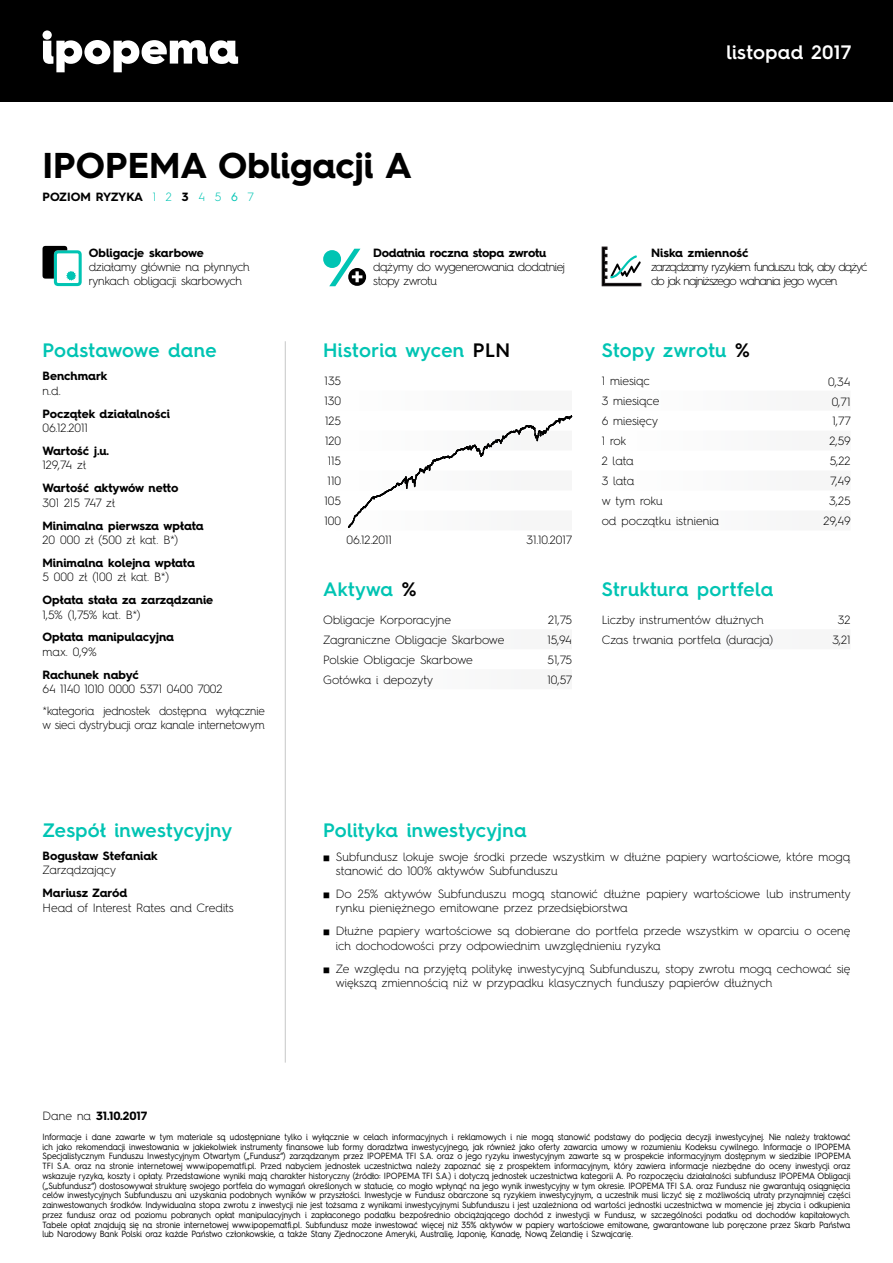
<style>
.page{position:relative;width:893px;height:1263px;background:#fff}
.page>*{position:absolute;margin:0;border:0;box-sizing:border-box;transform-origin:0 0}
.t1{font:700 36px "Hurme Geometric Sans 4";color:#000}
.t2{font:600 19.5px "Hurme Geometric Sans 4";letter-spacing:.02em;color:#00c4b3}
.t3{font:600 19.5px "Hurme Geometric Sans 4";letter-spacing:.02em;color:#fff}
.t4{font:300 12px/20px "Hurme Geometric Sans 4";letter-spacing:-.01em;color:#000}
.t5{font:700 12px "Hurme Geometric Sans 4";letter-spacing:-.005em;color:#000}
.t6{font:300 12px/14.4px "Hurme Geometric Sans 4";letter-spacing:-.01em;color:#000;scale:.96 1}
.t7{font:300 12px/14.4px "Hurme Geometric Sans 4";letter-spacing:-.08em;color:#000}
.t8{font:300 12px/14.4px "Hurme Geometric Sans 4";letter-spacing:-.045em;color:#000}
.t9{font:9px/9.8px "Hurme Geometric Sans 4";color:#000;text-align:justify;scale:.92 1}
.s1{font-weight:300;color:#00c4b3}
.s2{font-weight:400;color:#00c4b3}
.s3{font-weight:300}
.s4{color:#000}
</style>
<div class="page">
<div style="left:0;top:0;width:893px;height:102px;background:#000"></div>
<svg style="left:43px;top:30px;width:195px;height:42px"></svg>
<hr style="left:285px;top:341px;width:1px;height:721px;background:#c6c7c8">
<div style="left:54px;top:250px;width:28px;height:36px;background:#00c4b3;border-radius:5px"></div>
<div style="left:57px;top:253px;width:22px;height:30px;background:#fff;border-radius:2px"></div>
<svg style="left:43px;top:246px;width:33px;height:35px"></svg>
<svg style="left:323px;top:249px;width:43px;height:37px"></svg>
<svg style="left:601px;top:246px;width:41px;height:41px"></svg>
<svg style="left:348px;top:415px;width:225px;height:113px"></svg>
<h1 class="t1" style="left:43px;top:140px;width:371px">IPOPEMA Obligacji A</h1>
<h3 class="t5" style="left:43px;top:188px;width:213px">POZIOM RYZYKA <span class="s1">1 2</span> 3 <span class="s1">4 5</span> <span class="s2">6</span> <span class="s1">7</span></h3>
<h3 class="t5" style="left:89px;top:244px;width:117px">Obligacje skarbowe</h3>
<h3 class="t4" style="left:89px;top:259px;width:163px;line-height:14.4px">działamy głównie na płynnych rynkach obligacji skarbowych</h3>
<h3 class="t5" style="left:373px;top:244px;width:175px">Dodatnia roczna stopa zwrotu</h3>
<h3 class="t8" style="left:373px;top:259px;width:193px">dążymy do wygenerowania dodatniej stopy zwrotu</h3>
<h2 class="t3" style="left:726px;top:39px;width:126px">listopad 2017</h2>
<h3 class="t5" style="left:651px;top:244px;width:99px">Niska zmienność</h3>
<h3 class="t7" style="left:651px;top:259px;width:218px">zarządzamy ryzykiem funduszu tak, aby dążyć do jak najniższego wahania jego wycen</h3>
<h2 class="t2" style="left:43px;top:336px;width:176px">Podstawowe dane</h2>
<h3 class="t5" style="left:43px;top:368px;width:67px">Benchmark</h3>
<h3 class="t4" style="left:43px;top:380px;width:20px">n.d.</h3>
<h3 class="t5" style="left:43px;top:405px;width:129px">Początek działalności</h3>
<h3 class="t4" style="left:43px;top:418px;width:47px">06.12.2011</h3>
<h3 class="t5" style="left:43px;top:442px;width:68px">Wartość j.u.</h3>
<h3 class="t4" style="left:43px;top:455px;width:45px">129,74 zł</h3>
<h3 class="t5" style="left:43px;top:480px;width:138px">Wartość aktywów netto</h3>
<h3 class="t4" style="left:43px;top:492px;width:74px">301 215 747 zł</h3>
<h3 class="t5" style="left:43px;top:517px;width:163px">Minimalna pierwsza wpłata</h3>
<h3 class="t4" style="left:43px;top:529px;width:137px">20 000 zł (500 zł kat. B*)</h3>
<h3 class="t5" style="left:43px;top:554px;width:154px">Minimalna kolejna wpłata</h3>
<h3 class="t4" style="left:43px;top:567px;width:128px">5 000 zł (100 zł kat. B*)</h3>
<h3 class="t5" style="left:43px;top:591px;width:172px">Opłata stała za zarządzanie</h3>
<h3 class="t4" style="left:43px;top:604px;width:100px">1,5% (1,75% kat. B*)</h3>
<h3 class="t5" style="left:43px;top:629px;width:133px">Opłata manipulacyjna</h3>
<h3 class="t4" style="left:43px;top:641px;width:56px">max. 0,9%</h3>
<h3 class="t5" style="left:43px;top:666px;width:98px">Rachunek nabyć</h3>
<h3 class="t4" style="left:43px;top:679px;width:181px">64 1140 1010 0000 5371 0400 7002</h3>
<h3 class="t6" style="left:43px;top:703px;width:233px">*kategoria jednostek dostępna wyłącznie w sieci dystrybucji oraz kanale internetowym</h3>
<h2 class="t2" style="left:43px;top:817px;width:191px">Zespół inwestycyjny</h2>
<h3 class="t5" style="left:43px;top:847px;width:117px">Bogusław Stefaniak</h3>
<h3 class="t4" style="left:43px;top:860px;width:75px">Zarządzający</h3>
<h3 class="t5" style="left:43px;top:884px;width:86px">Mariusz Zaród</h3>
<h3 class="t4" style="left:43px;top:897px;width:193px">Head of Interest Rates and Credits</h3>
<h3 class="t5" style="left:43px;top:1108px;width:106px"><span class="s3">Dane na</span> 31.10.2017</h3>
<h2 class="t2" style="left:323px;top:336px;width:188px">Historia wycen <span class="s4">PLN</span></h2>
<h2 class="t2" style="left:602px;top:336px;width:150px">Stopy zwrotu <span class="s4">%</span></h2>
<h3 class="t4" style="left:324px;top:371px;width:18px;text-align:justify">135<br>130<br>125<br>120<br>115<br>110<br>105<br>100</h3>
<h3 class="t4" style="left:347px;top:529px;width:47px">06.12.2011</h3>
<h3 class="t4" style="left:526px;top:530px;width:48px">31.10.2017</h3>
<h3 class="t4" style="left:602px;top:371px;width:119px">1 miesiąc<br>3 miesiące<br>6 miesięcy<br>1 rok<br>2 lata<br>3 lata<br>w tym roku<br>od początku istnienia</h3>
<h2 class="t2" style="left:323px;top:575px;width:95px">Aktywa <span class="s4">%</span></h2>
<h2 class="t2" style="left:602px;top:575px;width:173px">Struktura portfela</h2>
<h3 class="t4" style="left:823px;top:371px;width:29px;text-align:right">0,34<br>0,71<br>1,77<br>2,59<br>5,22<br>7,49<br>3,25<br>29,49</h3>
<h3 class="t4" style="left:323px;top:610px;width:129px">Obligacje Korporacyjne</h3>
<h3 class="t4" style="left:548px;top:610px;width:25px">21,75</h3>
<h3 class="t4" style="left:323px;top:630px;width:183px">Zagraniczne Obligacje Skarbowe</h3>
<h3 class="t4" style="left:547px;top:630px;width:26px">15,94</h3>
<h3 class="t4" style="left:323px;top:650px;width:151px">Polskie Obligacje Skarbowe</h3>
<h3 class="t4" style="left:547px;top:650px;width:26px">51,75</h3>
<h3 class="t4" style="left:323px;top:670px;width:112px">Gotówka i depozyty</h3>
<h3 class="t4" style="left:547px;top:670px;width:26px">10,57</h3>
<h3 class="t4" style="left:602px;top:610px;width:163px">Liczby instrumentów dłużnych</h3>
<h3 class="t4" style="left:838px;top:610px;width:14px">32</h3>
<h3 class="t4" style="left:602px;top:630px;width:173px">Czas trwania portfela (duracja)</h3>
<h3 class="t4" style="left:832px;top:630px;width:20px">3,21</h3>
<h2 class="t2" style="left:323px;top:817px;width:205px">Polityka inwestycyjna</h2>
<h3 class="t4" style="left:336px;top:849px;width:516px;line-height:14.4px">Subfundusz lokuje swoje środki przede wszystkim w dłużne papiery wartościowe, które mogą stanowić do 100% aktywów Subfunduszu</h3>
<h3 class="t4" style="left:336px;top:886px;width:516px;line-height:14.4px">Do 25% aktywów Subfunduszu mogą stanowić dłużne papiery wartościowe lub instrumenty rynku pieniężnego emitowane przez przedsiębiorstwa</h3>
<h3 class="t4" style="left:336px;top:924px;width:516px;line-height:14.4px">Dłużne papiery wartościowe są dobierane do portfela przede wszystkim w oparciu o ocenę ich dochodowości przy odpowiednim uwzględnieniu ryzyka</h3>
<h3 class="t4" style="left:336px;top:961px;width:516px;line-height:14.4px">Ze względu na przyjętą politykę inwestycyjną Subfunduszu, stopy zwrotu mogą cechować się większą zmiennością niż w przypadku klasycznych funduszy papierów dłużnych</h3>
<p class="t9" style="left:43px;top:1131px;width:880px">Informacje i dane zawarte w tym materiale są udostępniane tylko i wyłącznie w celach informacyjnych i reklamowych i nie mogą stanowić podstawy do podjęcia decyzji inwestycyjnej. Nie należy traktować ich jako rekomendacji inwestowania w jakiekolwiek instrumenty finansowe lub formy doradztwa inwestycyjnego, jak również jako oferty zawarcia umowy w rozumieniu Kodeksu cywilnego. Informacje o IPOPEMA Specjalistycznym Funduszu Inwestycyjnym Otwartym („Fundusz”) zarządzanym przez IPOPEMA TFI S.A. oraz o jego ryzyku inwestycyjnym zawarte są w prospekcie informacyjnym dostępnym w siedzibie IPOPEMA TFI S.A. oraz na stronie internetowej www.ipopematfi.pl. Przed nabyciem jednostek uczestnictwa należy zapoznać się z prospektem informacyjnym, który zawiera informacje niezbędne do oceny inwestycji oraz wskazuje ryzyka, koszty i opłaty. Przedstawione wyniki mają charakter historyczny (źródło: IPOPEMA TFI S.A.) i dotyczą jednostek uczestnictwa kategorii A. Po rozpoczęciu działalności subfundusz IPOPEMA Obligacji („Subfundusz”) dostosowywał strukturę swojego portfela do wymagań określonych w statucie, co mogło wpłynąć na jego wynik inwestycyjny w tym okresie. IPOPEMA TFI S.A. oraz Fundusz nie gwarantują osiągnięcia celów inwestycyjnych Subfunduszu ani uzyskania podobnych wyników w przyszłości. Inwestycje w Fundusz obarczone są ryzykiem inwestycyjnym, a uczestnik musi liczyć się z możliwością utraty przynajmniej części zainwestowanych środków. Indywidualna stopa zwrotu z inwestycji nie jest tożsama z wynikami inwestycyjnymi Subfunduszu i jest uzależniona od wartości jednostki uczestnictwa w momencie jej zbycia i odkupienia przez fundusz oraz od poziomu pobranych opłat manipulacyjnych i zapłaconego podatku bezpośrednio obciążającego dochód z inwestycji w Fundusz, w szczególności podatku od dochodów kapitałowych.<br>Tabele opłat znajdują się na stronie internetowej www.ipopematfi.pl. Subfundusz może inwestować więcej niż 35% aktywów w papiery wartościowe emitowane, gwarantowane lub poręczone przez Skarb Państwa lub Narodowy Bank Polski oraz każde Państwo członkowskie, a także Stany Zjednoczone Ameryki, Australię, Japonię, Kanadę, Nową Zelandię i Szwajcarię.</p>
</div>
